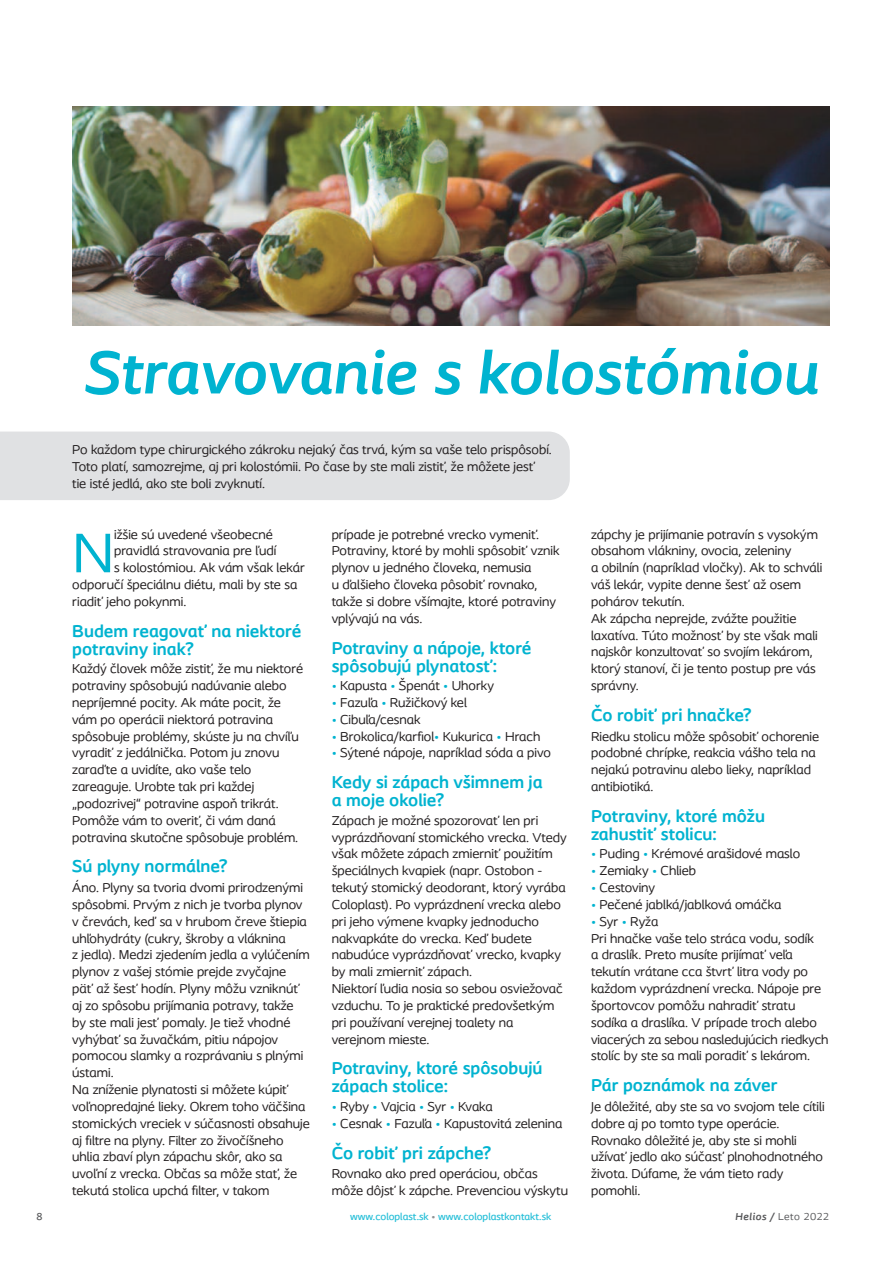
<style>
.page{position:relative;width:893px;height:1263px;background:#fff}
.page>*{position:absolute;margin:0;border:0;box-sizing:border-box;transform-origin:0 0}
.t1{font:italic 700 63px "Coloplast";color:#00b3d0}
.t2{font:58.35px "Coloplast";color:#00b3d0}
.t3{font:700 18px/18px "Coloplast";color:#00b3d0}
.t4{font:13.5px/16.8px "Coloplast";color:#231f20}
.t5{font:500 10.5px "Coloplast";color:#26bfd8}
.t6{font:10.5px "Coloplast";letter-spacing:.05em;color:#57585a}
.t7{font:500 10.5px "Coloplast";color:#57585a}
.s1{color:#00b3d0}
.s2{color:#8f9194}
.s3{font-weight:700;font-style:italic}
</style>
<div class="page">
<img style="left:72px;top:106px;width:757px;height:219px">
<div style="left:0;top:432px;width:570px;height:68px;background:#e0e1e3"></div>
<h1 class="t1" style="left:84px;top:350px;width:736px">Stravovanie s kolostómiou</h1>
<p class="t4" style="left:72px;top:443px;width:481px">Po každom type chirurgického zákroku nejaký čas trvá, kým sa vaše telo prispôsobí.<br>Toto platí, samozrejme, aj pri kolostómii. Po čase by ste mali zistiť, že môžete jesť tie isté jedlá, ako ste boli zvyknutí.</p>
<h2 class="t2" style="left:72px;top:532px;width:43px">N</h2>
<p class="t4" style="left:114px;top:527px;width:160px">ižšie sú uvedené všeobecné</p>
<p class="t4" style="left:114px;top:544px;width:164px">pravidlá stravovania pre ľudí</p>
<p class="t4" style="left:114px;top:560px;width:192px">s kolostómiou. Ak vám však lekár</p>
<p class="t4" style="left:72px;top:577px;width:227px">odporučí špeciálnu diétu, mali by ste sa</p>
<p class="t4" style="left:72px;top:594px;width:116px">riadiť jeho pokynmi.</p>
<h3 class="t3" style="left:72px;top:623px;width:230px">Budem reagovať na niektoré potraviny inak?</h3>
<p class="t4" style="left:72px;top:661px;width:232px">Každý človek môže zistiť, že mu niektoré potraviny spôsobujú nadúvanie alebo nepríjemné pocity. Ak máte pocit, že vám po operácii niektorá potravina spôsobuje problémy, skúste ju na chvíľu vyradiť z jedálnička. Potom ju znovu zaraďte a uvidíte, ako vaše telo zareaguje. Urobte tak pri každej „podozrivej“ potravine aspoň trikrát.<br>Pomôže vám to overiť, či vám daná potravina skutočne spôsobuje problém.</p>
<h3 class="t3" style="left:72px;top:859px;width:157px">Sú plyny normálne?</h3>
<p class="t4" style="left:72px;top:880px;width:239px">Áno. Plyny sa tvoria dvomi prirodzenými spôsobmi. Prvým z nich je tvorba plynov v črevách, keď sa v hrubom čreve štiepia uhľohydráty (cukry, škroby a vláknina<br>z jedla). Medzi zjedením jedla a vylúčením plynov z vašej stómie prejde zvyčajne päť až šesť hodín. Plyny môžu vzniknúť aj zo spôsobu prijímania potravy, takže by ste mali jesť pomaly. Je tiež vhodné vyhýbať sa žuvačkám, pitiu nápojov pomocou slamky a rozprávaniu s plnými ústami.<br>Na zníženie plynatosti si môžete kúpiť voľnopredajné lieky. Okrem toho väčšina stomických vreciek v súčasnosti obsahuje aj filtre na plyny. Filter zo živočíšneho uhlia zbaví plyn zápachu skôr, ako sa uvoľní z vrecka. Občas sa môže stať, že tekutá stolica upchá filter, v takom</p>
<p class="t4" style="left:332px;top:527px;width:229px">prípade je potrebné vrecko vymeniť.<br>Potraviny, ktoré by mohli spôsobiť vznik plynov u jedného človeka, nemusia<br>u ďalšieho človeka pôsobiť rovnako, takže si dobre všímajte, ktoré potraviny vplývajú na vás.</p>
<h3 class="t3" style="left:332px;top:640px;width:201px">Potraviny a nápoje, ktoré spôsobujú plynatosť:</h3>
<p class="t4" style="left:332px;top:678px;width:164px"><span class="s1">•</span> Kapusta <span class="s1">•</span> Špenát <span class="s1">•</span> Uhorky</p>
<p class="t4" style="left:332px;top:695px;width:137px"><span class="s1">•</span> Fazuľa <span class="s1">•</span> Ružičkový kel</p>
<p class="t4" style="left:332px;top:712px;width:90px"><span class="s1">•</span> Cibuľa/cesnak</p>
<p class="t4" style="left:332px;top:729px;width:210px"><span class="s1">•</span> Brokolica/karfiol<span class="s1">•</span> Kukurica <span class="s1">•</span> Hrach</p>
<p class="t4" style="left:332px;top:746px;width:221px"><span class="s1">•</span> Sýtené nápoje, napríklad sóda a pivo</p>
<h3 class="t3" style="left:332px;top:775px;width:212px">Kedy si zápach všimnem ja a moje okolie?</h3>
<p class="t4" style="left:332px;top:813px;width:237px">Zápach je možné spozorovať len pri vyprázdňovaní stomického vrecka. Vtedy však môžete zápach zmierniť použitím špeciálnych kvapiek (napr. Ostobon - tekutý stomický deodorant, ktorý vyrába Coloplast). Po vyprázdnení vrecka alebo pri jeho výmene kvapky jednoducho nakvapkáte do vrecka. Keď budete nabudúce vyprázdňovať vrecko, kvapky by mali zmierniť zápach.<br>Niektorí ľudia nosia so sebou osviežovač vzduchu. To je praktické predovšetkým pri používaní verejnej toalety na verejnom mieste.</p>
<h3 class="t3" style="left:332px;top:1061px;width:212px">Potraviny, ktoré spôsobujú zápach stolice:</h3>
<p class="t4" style="left:332px;top:1099px;width:163px"><span class="s1">•</span> Ryby <span class="s1">•</span> Vajcia <span class="s1">•</span> Syr <span class="s1">•</span> Kvaka</p>
<p class="t4" style="left:332px;top:1116px;width:232px"><span class="s1">•</span> Cesnak <span class="s1">•</span> Fazuľa <span class="s1">•</span> Kapustovitá zelenina</p>
<h3 class="t3" style="left:332px;top:1145px;width:161px">Čo robiť pri zápche?</h3>
<p class="t4" style="left:332px;top:1166px;width:238px">Rovnako ako pred operáciou, občas môže dôjsť k zápche. Prevenciou výskytu</p>
<p class="t4" style="left:591px;top:527px;width:233px">zápchy je prijímanie potravín s vysokým obsahom vlákniny, ovocia, zeleniny<br>a obilnín (napríklad vločky). Ak to schváli váš lekár, vypite denne šesť až osem pohárov tekutín.<br>Ak zápcha neprejde, zvážte použitie laxatíva. Túto možnosť by ste však mali najskôr konzultovať so svojím lekárom, ktorý stanoví, či je tento postup pre vás správny.</p>
<h3 class="t3" style="left:591px;top:707px;width:162px">Čo robiť pri hnačke?</h3>
<p class="t4" style="left:591px;top:729px;width:229px">Riedku stolicu môže spôsobiť ochorenie podobné chrípke, reakcia vášho tela na nejakú potravinu alebo lieky, napríklad antibiotiká.</p>
<h3 class="t3" style="left:591px;top:808px;width:175px">Potraviny, ktoré môžu zahustiť stolicu:</h3>
<p class="t4" style="left:591px;top:847px;width:211px"><span class="s1">•</span> Puding <span class="s1">•</span> Krémové arašidové maslo</p>
<p class="t4" style="left:591px;top:863px;width:107px"><span class="s1">•</span> Zemiaky <span class="s1">•</span> Chlieb</p>
<p class="t4" style="left:591px;top:880px;width:66px"><span class="s1">•</span> Cestoviny</p>
<p class="t4" style="left:591px;top:897px;width:192px"><span class="s1">•</span> Pečené jablká/jablková omáčka</p>
<p class="t4" style="left:591px;top:914px;width:239px"><span class="s1">•</span> Syr <span class="s1">•</span> Ryža<br>Pri hnačke vaše telo stráca vodu, sodík<br>a draslík. Preto musíte prijímať veľa tekutín vrátane cca štvrť litra vody po každom vyprázdnení vrecka. Nápoje pre športovcov pomôžu nahradiť stratu sodíka a draslíka. V prípade troch alebo viacerých za sebou nasledujúcich riedkych stolíc by ste sa mali poradiť s lekárom.</p>
<h3 class="t3" style="left:591px;top:1078px;width:188px">Pár poznámok na záver</h3>
<p class="t4" style="left:591px;top:1099px;width:235px">Je dôležité, aby ste sa vo svojom tele cítili dobre aj po tomto type operácie.<br>Rovnako dôležité je, aby ste si mohli užívať jedlo ako súčasť plnohodnotného života. Dúfame, že vám tieto rady pomohli.</p>
<p class="t7" style="left:36px;top:1212px;width:8px">8</p>
<p class="t5" style="left:350px;top:1212px;width:203px">www.coloplast.sk <span class="s2">•</span> www.coloplastkontakt.sk</p>
<p class="t6" style="left:735px;top:1212px;width:96px"><span class="s3">Helios /</span> Leto 2022</p>
</div>
